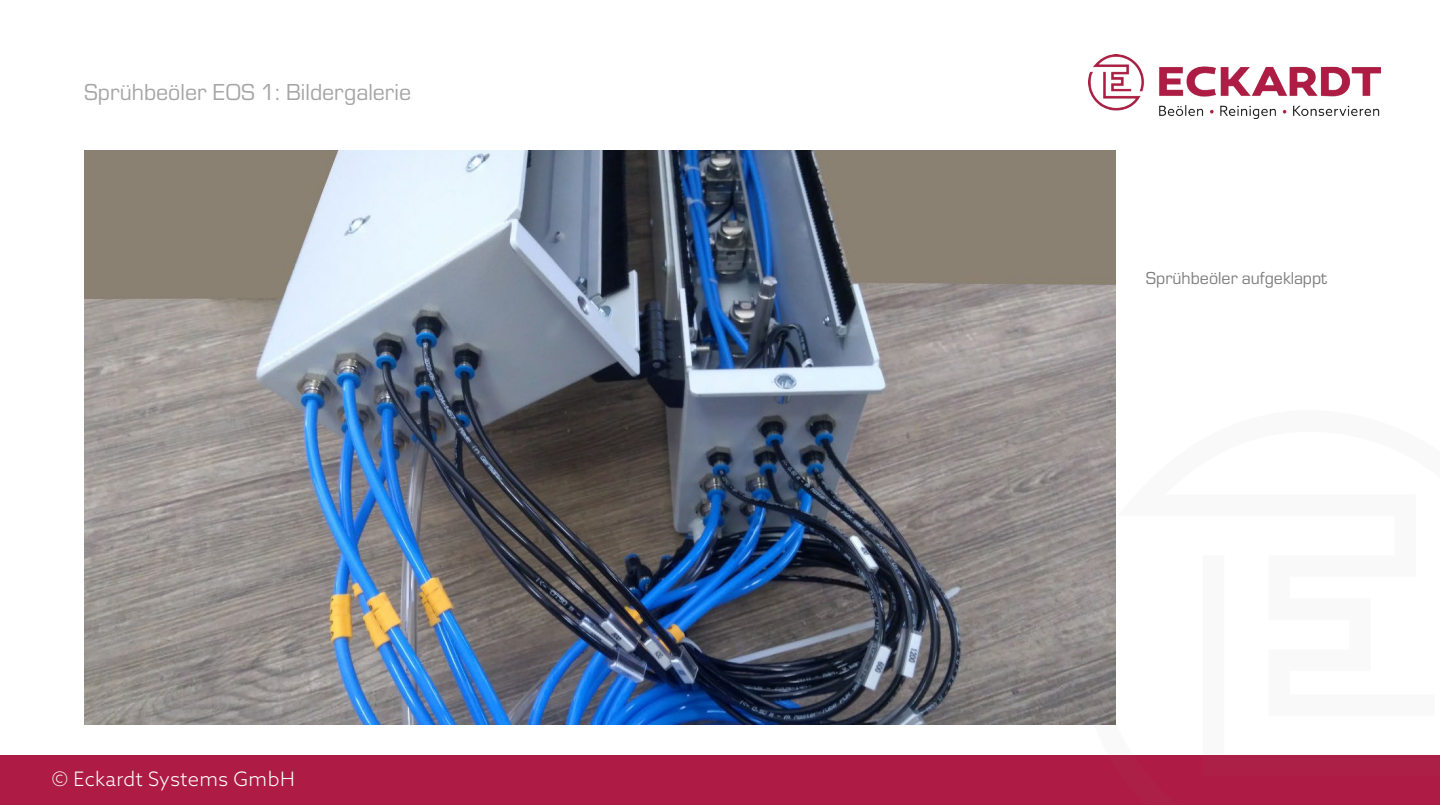
<style>
.page{position:relative;width:1440px;height:806px;background:#fff}
.page>*{position:absolute;margin:0;border:0;box-sizing:border-box;transform-origin:0 0}
.t1{font:24px "Eurostile";color:#a6a6a6}
.t2{font:300 20px "Azo Sans";letter-spacing:.015em;color:#fff}
.t3{font:18px "Eurostile";color:#7f7f7f}
</style>
<div class="page">
<div style="left:0;top:756px;width:1440px;height:49px;background:#ae1b44"></div>
<img style="left:1088px;top:54px;width:292px;height:65px">
<img style="left:85px;top:151px;width:1031px;height:573px">
<p class="t1" style="left:84px;top:76px;width:329px">Sprühbeöler EOS 1: Bildergalerie</p>
<p class="t2" style="left:52px;top:766px;width:244px">© Eckardt Systems GmbH</p>
<p class="t3" style="left:1146px;top:266px;width:183px">Sprühbeöler aufgeklappt</p>
</div>
